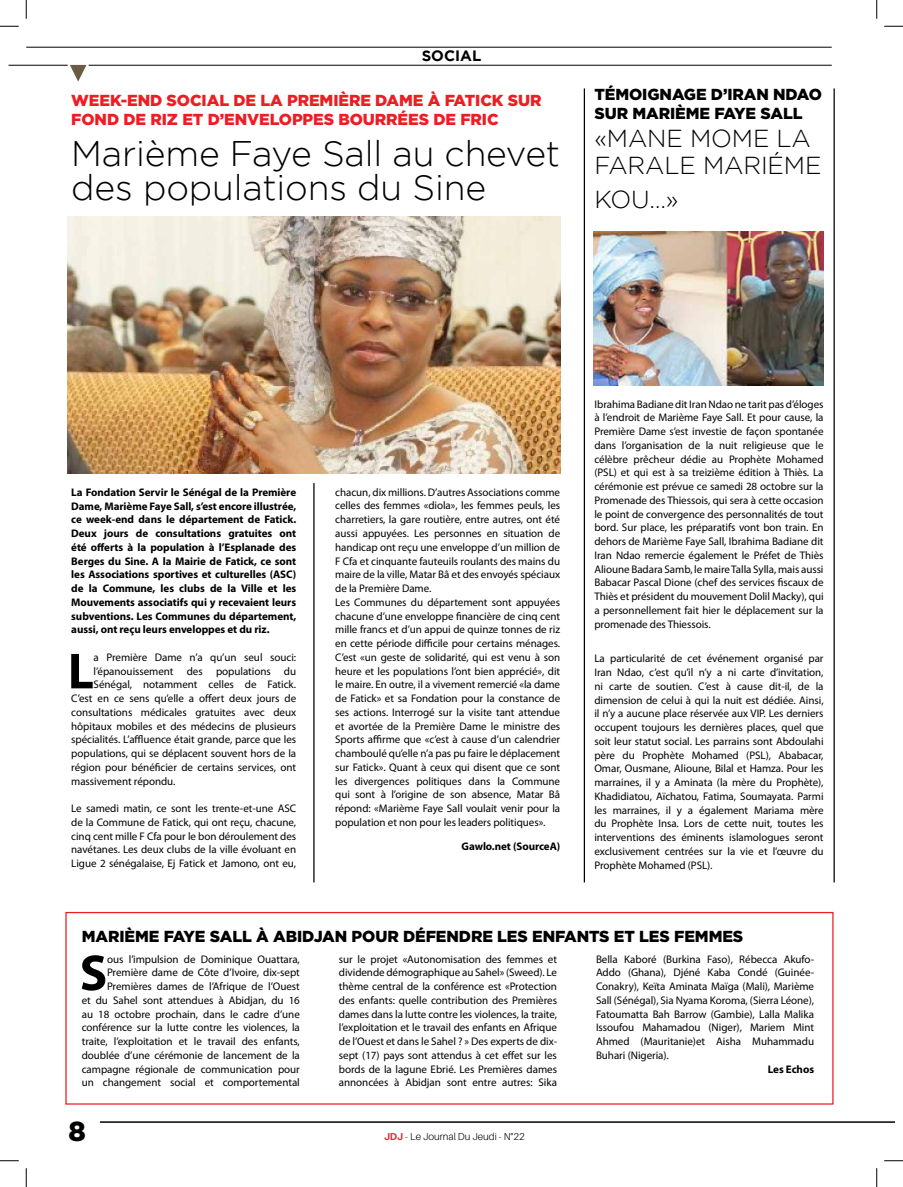
<style>
.page{position:relative;width:903px;height:1187px;background:#fff}
.page>*{position:absolute;margin:0;border:0;box-sizing:border-box;transform-origin:0 0}
.t1{font:700 51px "Myriad Pro";color:#000}
.t2{font:300 35.5px/33.8px "Gotham";letter-spacing:-.005em;color:#000}
.t3{font:900 27.5px "Gotham";color:#000}
.t4{font:300 24.5px/27.5px "Gotham";letter-spacing:-.005em;color:#000}
.t5{font:900 15.88px "Gotham";letter-spacing:-.005em;color:#000}
.t6{font:900 15.88px "Gotham";letter-spacing:-.005em;color:#ed1d24}
.t7{font:700 15px "Gotham";color:#000}
.t8{font:11px/13.8px "Myriad Pro";letter-spacing:-.005em;color:#000;text-align:justify}
.t9{font:700 11px/13.8px "Myriad Pro";letter-spacing:-.005em;color:#000;text-align:justify}
.t10{font:300 10px "Aileron";color:#000}
.s1{font-weight:700;color:#ed1d24}
</style>
<div class="page">
<div style="left:65px;top:911px;width:768px;height:193px;border:1px solid #ed1d24"></div>
<hr style="left:9px;top:65px;width:59px;height:1px;background:#000">
<hr style="left:89px;top:65px;width:743px;height:1px;background:#000">
<hr style="left:26px;top:47px;width:806px;height:1px;background:#000">
<svg style="left:70px;top:65px;width:16px;height:17px"></svg>
<hr style="left:100px;top:1121px;width:794px;height:1px;background:#000">
<img style="left:68px;top:216px;width:492px;height:257px">
<img style="left:593px;top:232px;width:230px;height:153px">
<hr style="left:313px;top:483px;width:2px;height:399px;background:#000">
<hr style="left:584px;top:88px;width:1px;height:794px;background:#000">
<hr style="left:833px;top:88px;width:2px;height:794px;background:#000">
<svg style="left:0;top:25px;width:19px;height:2px"></svg>
<svg style="left:884px;top:25px;width:19px;height:2px"></svg>
<svg style="left:0;top:1160px;width:19px;height:1px"></svg>
<svg style="left:884px;top:1160px;width:19px;height:1px"></svg>
<svg style="left:25px;top:0;width:2px;height:19px"></svg>
<svg style="left:25px;top:1168px;width:2px;height:18px"></svg>
<svg style="left:876px;top:0;width:1px;height:19px"></svg>
<svg style="left:876px;top:1168px;width:1px;height:18px"></svg>
<h3 class="t7" style="left:422px;top:47px;width:50px">SOCIAL</h3>
<h3 class="t6" style="left:71px;top:92px;width:393px">WEEK-END SOCIAL DE LA PREMIÈRE DAME À FATIC</h3>
<h3 class="t6" style="left:492px;top:92px;width:46px">K SUR</h3>
<h3 class="t6" style="left:71px;top:110px;width:316px">FOND DE RIZ ET D’ENVELOPPES BOURRÉ</h3>
<h3 class="t6" style="left:408px;top:110px;width:63px">ES DE FRIC</h3>
<h2 class="t2" style="left:71px;top:136px;width:490px">Marième Faye Sall au chevet des populations du Sine</h2>
<h3 class="t5" style="left:594px;top:85px;width:151px">TÉMOIGNAGE D’IRAN</h3>
<h3 class="t5" style="left:773px;top:85px;width:50px">NDAO</h3>
<h3 class="t5" style="left:594px;top:104px;width:50px">SUR MARI</h3>
<h3 class="t5" style="left:675px;top:104px;width:129px">ÈME FAYE SALL</h3>
<h3 class="t4" style="left:594px;top:124px;width:229px">«Mane mom e la farale Mariém e</h3>
<h3 class="t4" style="left:594px;top:185px;width:86px">kou…»</h3>
<p class="t9" style="left:71px;top:485px;width:226px">La Fondation Servir le Sénégal de la Première Dame, Marième Faye Sall, s’est encore illustrée, ce week-end dans le département de Fatick.<br>Deux jours de consultations gratuites ont été offerts à la population à l’Esplanade des Berges du Sine. A la Mairie de Fatick, ce sont les Associations sportives et culturelles (ASC) de la Commune, les clubs de la Ville et les Mouvements associatifs qui y recevaient leurs subventions. Les Communes du département, aussi, ont reçu leurs enveloppes et du riz.</p>
<h1 class="t1" style="left:68px;top:638px;width:28px">L</h1>
<p class="t8" style="left:94px;top:650px;width:204px">a Première Dame n’a qu’un seul souci:</p>
<p class="t8" style="left:94px;top:664px;width:204px">l’épanouissement des populations du</p>
<p class="t8" style="left:94px;top:677px;width:204px">Sénégal, notamment celles de Fatick.</p>
<p class="t8" style="left:71px;top:691px;width:226px">C’est en ce sens qu’elle a offert deux jours de</p>
<p class="t8" style="left:71px;top:705px;width:226px">consultations médicales gratuites avec deux</p>
<p class="t8" style="left:71px;top:718px;width:226px">hôpitaux mobiles et des médecins de plusieurs</p>
<p class="t8" style="left:71px;top:732px;width:226px">spécialités. L’affluence était grande, parce que les</p>
<p class="t8" style="left:71px;top:746px;width:226px">populations, qui se déplacent souvent hors de la</p>
<p class="t8" style="left:71px;top:760px;width:226px">région pour bénéficier de certains services, ont</p>
<p class="t8" style="left:71px;top:773px;width:106px">massivement répondu.</p>
<p class="t8" style="left:71px;top:801px;width:226px">Le samedi matin, ce sont les trente-et-une ASC de la Commune de Fatick, qui ont reçu, chacune, cinq cent mille F Cfa pour le bon déroulement des navétanes. Les deux clubs de la ville évoluant en Ligue 2 sénégalaise, Ej Fatick et Jamono, ont eu,</p>
<p class="t8" style="left:335px;top:485px;width:226px;text-align:left">chacun, dix millions. D’autres Associations comme celles des femmes «diola», les femmes peuls, les charretiers, la gare routière, entre autres, ont été aussi appuyées. Les personnes en situation de handicap ont reçu une enveloppe d’un million de F Cfa et cinquante fauteuils roulants des mains du maire de la ville, Matar Bâ et des envoyés spéciaux de la Première Dame.<br>Les Communes du département sont appuyées chacune d’une enveloppe financière de cinq cent mille francs et d’un appui de quinze tonnes de riz en cette période difficile pour certains ménages.<br>C’est «un geste de solidarité, qui est venu à son heure et les populations l’ont bien apprécié», dit le maire. En outre, il a vivement remercié «la dame de Fatick» et sa Fondation pour la constance de ses actions. Interrogé sur la visite tant attendue et avortée de la Première Dame le ministre des Sports affirme que «c’est à cause d’un calendrier chamboulé qu’elle n’a pas pu faire le déplacement sur Fatick». Quant à ceux qui disent que ce sont les divergences politiques dans la Commune qui sont à l’origine de son absence, Matar Bâ répond: «Marième Faye Sall voulait venir pour la population et non pour les leaders politiques».</p>
<p class="t9" style="left:461px;top:838px;width:100px">Gawlo.net (SourceA)</p>
<p class="t8" style="left:594px;top:397px;width:231px">Ibrahima Badiane dit Iran Ndao ne tarit pas d’éloges à l’endroit de Marième Faye Sall. Et pour cause, la Première Dame s’est investie de façon spontanée dans l’organisation de la nuit religieuse que le célèbre prêcheur dédie au Prophète Mohamed (PSL) et qui est à sa treizième édition à Thiès. La cérémonie est prévue ce samedi 28 octobre sur la Promenade des Thiessois, qui sera à cette occasion le point de convergence des personnalités de tout bord. Sur place, les préparatifs vont bon train. En dehors de Marième Faye Sall, Ibrahima Badiane dit Iran Ndao remercie également le Préfet de Thiès Alioune Badara Samb, le maire Talla Sylla, mais aussi Babacar Pascal Dione (chef des services fiscaux de Thiès et président du mouvement Dolil Macky), qui a personnellement fait hier le déplacement sur la promenade des Thiessois.</p>
<p class="t8" style="left:594px;top:651px;width:231px">La particularité de cet événement organisé par Iran Ndao, c’est qu’il n’y a ni carte d’invitation, ni carte de soutien. C’est à cause dit-il, de la dimension de celui à qui la nuit est dédiée. Ainsi, il n’y a aucune place réservée aux VIP. Les derniers occupent toujours les dernières places, quel que soit leur statut social. Les parrains sont Abdoulahi père du Prophète Mohamed (PSL), Ababacar, Omar, Ousmane, Alioune, Bilal et Hamza. Pour les marraines, il y a Aminata (la mère du Prophète), Khadidiatou, Aïchatou, Fatima, Soumayata. Parmi les marraines, il y a également Mariama mère du Prophète Insa. Lors de cette nuit, toutes les interventions des éminents islamologues seront exclusivement centrées sur la vie et l’œuvre du Prophète Mohamed (PSL).</p>
<h3 class="t5" style="left:82px;top:926px;width:12px">MARI</h3>
<h3 class="t5" style="left:125px;top:926px;width:290px">ÈME FAYE SALL À ABIDJAN POUR DÉF</h3>
<h3 class="t5" style="left:436px;top:926px;width:24px">ENDR</h3>
<h3 class="t5" style="left:482px;top:926px;width:73px">E LES ENFANTS</h3>
<h3 class="t5" style="left:614px;top:926px;width:129px">ET LES FEMMES</h3>
<h1 class="t1" style="left:80px;top:939px;width:29px">S</h1>
<p class="t8" style="left:82px;top:951px;width:220px;text-align:right">ous l’impulsion de Dominique Ouattara, Première dame de Côte d’Ivoire, dix-sept Premières dames de l’Afrique de l’Ouest<br>et du Sahel sont attendues à Abidjan, du 16 au 18 octobre prochain, dans le cadre d’une conférence sur la lutte contre les violences, la traite, l’exploitation et le travail des enfants, doublée d’une cérémonie de lancement de la campagne régionale de communication pour un changement social et comportemental</p>
<p class="t8" style="left:339px;top:951px;width:220px">sur le projet «Autonomisation des femmes et dividende démographique au Sahel» (Sweed). Le thème central de la conférence est «Protection des enfants: quelle contribution des Premières dames dans la lutte contre les violences, la traite, l’exploitation et le travail des enfants en Afrique de l’Ouest et dans le Sahel ? » Des experts de dix&shy;sept (17) pays sont attendus à cet effet sur les bords de la lagune Ebrié. Les Premières dames annoncées à Abidjan sont entre autres: Sika</p>
<p class="t8" style="left:596px;top:951px;width:220px">Bella Kaboré (Burkina Faso), Rébecca Akufo-Addo (Ghana), Djéné Kaba Condé (Guinée-Conakry), Keïta Aminata Maïga (Mali), Marième Sall (Sénégal), Sia Nyama Koroma, (Sierra Léone), Fatoumatta Bah Barrow (Gambie), Lalla Malika Issoufou Mahamadou (Niger), Mariem Mint Ahmed (Mauritanie)et Aisha Muhammadu Buhari (Nigeria).</p>
<p class="t9" style="left:768px;top:1061px;width:48px">Les Echos</p>
<h3 class="t3" style="left:68px;top:1114px;width:19px">8</h3>
<p class="t10" style="left:384px;top:1131px;width:142px"><span class="s1">JDJ</span> - Le Journal Du Jeudi - N°22</p>
</div>
